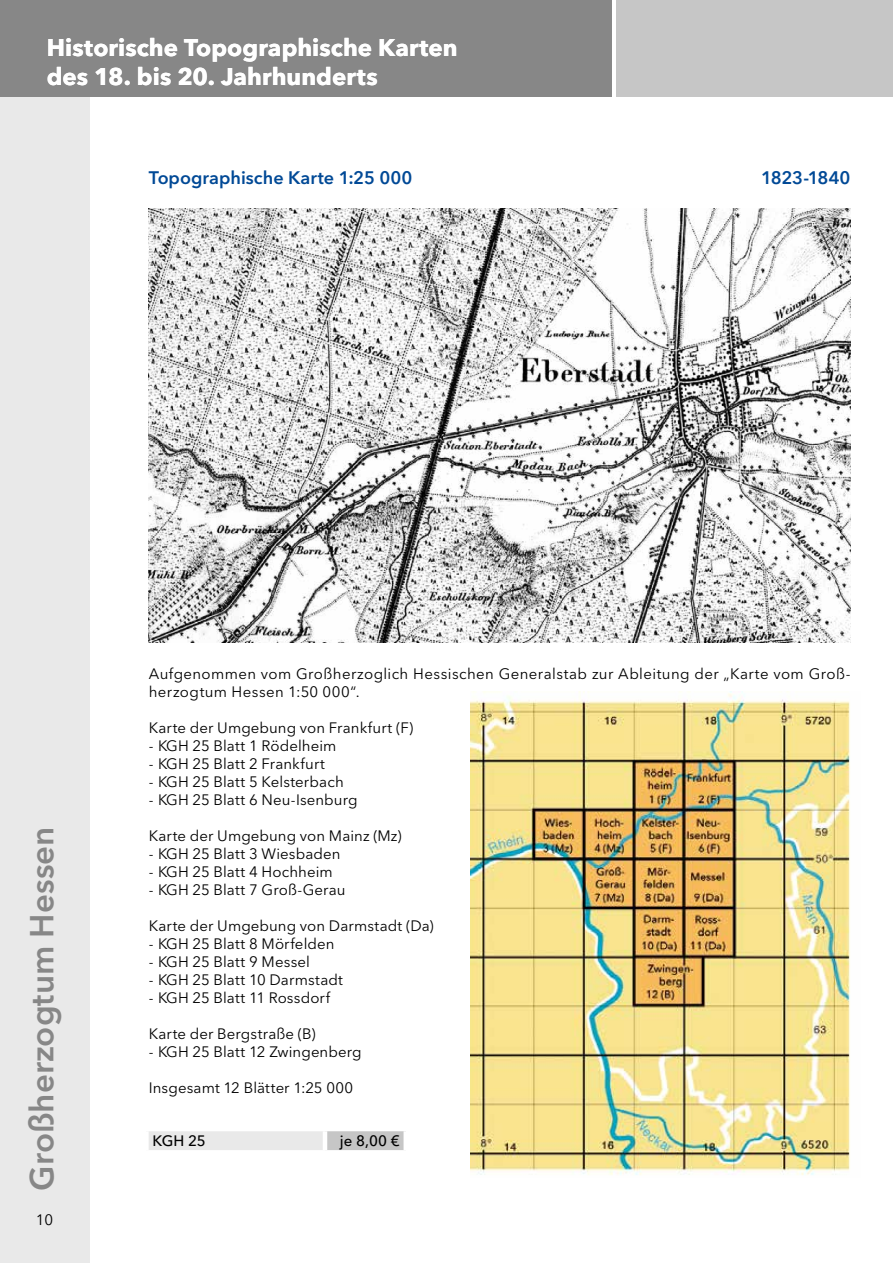
<style>
.page{position:relative;width:893px;height:1263px;background:#fff}
.page>*{position:absolute;margin:0;border:0;box-sizing:border-box;transform-origin:0 0}
.t1{font:600 33px "Avenir Next LT Pro";color:#878787}
.t2{font:700 24px/28.8px "Avenir Next LT Pro";letter-spacing:.005em;color:#fff}
.t3{font:600 18px "Avenir Next LT Pro";color:#004996}
.t4{font:15px "Avenir Next LT Pro";letter-spacing:.005em;color:#000}
.t5{font:15px/18px "Avenir Next LT Pro";letter-spacing:.025em;color:#000}
.t6{font:500 15px "Avenir Next LT Pro";color:#000}
</style>
<div class="page">
<div style="left:0;top:0;width:89px;height:1263px;background:#e9e9e9"></div>
<div style="left:146px;top:1129px;width:179px;height:23px;background:#e9e9e9"></div>
<div style="left:325px;top:1129px;width:81px;height:23px;background:#c6c6c6"></div>
<hr style="left:144px;top:1150px;width:181px;height:4px;background:#fff">
<hr style="left:325px;top:1150px;width:83px;height:4px;background:#fff">
<hr style="left:404px;top:1131px;width:4px;height:19px;background:#fff">
<hr style="left:323px;top:1131px;width:4px;height:19px;background:#fff">
<div style="left:144px;top:1131px;width:5px;height:19px;background:#fff"></div>
<hr style="left:144px;top:1127px;width:181px;height:4px;background:#fff">
<hr style="left:325px;top:1127px;width:83px;height:4px;background:#fff">
<div style="left:617px;top:0;width:276px;height:97px;background:#c6c6c6"></div>
<div style="left:0;top:0;width:611px;height:97px;background:#878787"></div>
<img style="left:149px;top:208px;width:701px;height:434px">
<img style="left:470px;top:691px;width:380px;height:484px">
<p class="t2" style="left:47px;top:33px;width:412px">Historische Topographische Karten des 18. bis 20. Jahrhunderts</p>
<p class="t3" style="left:149px;top:166px;width:265px">Topographische Karte 1:25 000</p>
<p class="t3" style="left:761px;top:166px;width:91px">1823-1840</p>
<p class="t1" style="left:22px;top:1191px;width:366px;rotate:-90deg">Großherzogtum Hessen</p>
<p class="t4" style="left:36px;top:1211px;width:19px">10</p>
<p class="t5" style="left:149px;top:665px;width:703px">Aufgenommen vom Großherzoglich Hessischen Generalstab zur Ableitung der „Karte vom Groß&shy;herzogtum Hessen 1:50 000“.</p>
<p class="t4" style="left:149px;top:719px;width:266px">Karte der Umgebung von Frankfurt (F)</p>
<p class="t4" style="left:149px;top:737px;width:189px">- KGH 25 Blatt 1 Rödelheim</p>
<p class="t4" style="left:149px;top:755px;width:178px">- KGH 25 Blatt 2 Frankfurt</p>
<p class="t4" style="left:149px;top:773px;width:196px">- KGH 25 Blatt 5 Kelsterbach</p>
<p class="t4" style="left:149px;top:791px;width:210px">- KGH 25 Blatt 6 Neu-Isenburg</p>
<p class="t4" style="left:149px;top:827px;width:254px">Karte der Umgebung von Mainz (Mz)</p>
<p class="t4" style="left:149px;top:845px;width:193px">- KGH 25 Blatt 3 Wiesbaden</p>
<p class="t4" style="left:149px;top:863px;width:185px">- KGH 25 Blatt 4 Hochheim</p>
<p class="t4" style="left:149px;top:881px;width:198px">- KGH 25 Blatt 7 Groß-Gerau</p>
<p class="t4" style="left:149px;top:917px;width:286px">Karte der Umgebung von Darmstadt (Da)</p>
<p class="t4" style="left:149px;top:935px;width:187px">- KGH 25 Blatt 8 Mörfelden</p>
<p class="t4" style="left:149px;top:953px;width:163px">- KGH 25 Blatt 9 Messel</p>
<p class="t4" style="left:149px;top:971px;width:196px">- KGH 25 Blatt 10 Darmstadt</p>
<p class="t4" style="left:149px;top:989px;width:183px">- KGH 25 Blatt 11 Rossdorf</p>
<p class="t4" style="left:149px;top:1025px;width:168px">Karte der Bergstraße (B)</p>
<p class="t4" style="left:149px;top:1043px;width:214px">- KGH 25 Blatt 12 Zwingenberg</p>
<p class="t4" style="left:149px;top:1079px;width:206px">Insgesamt 12 Blätter 1:25 000</p>
<p class="t6" style="left:152px;top:1132px;width:55px">KGH 25</p>
<p class="t6" style="left:340px;top:1132px;width:61px">je 8,00 €</p>
</div>
